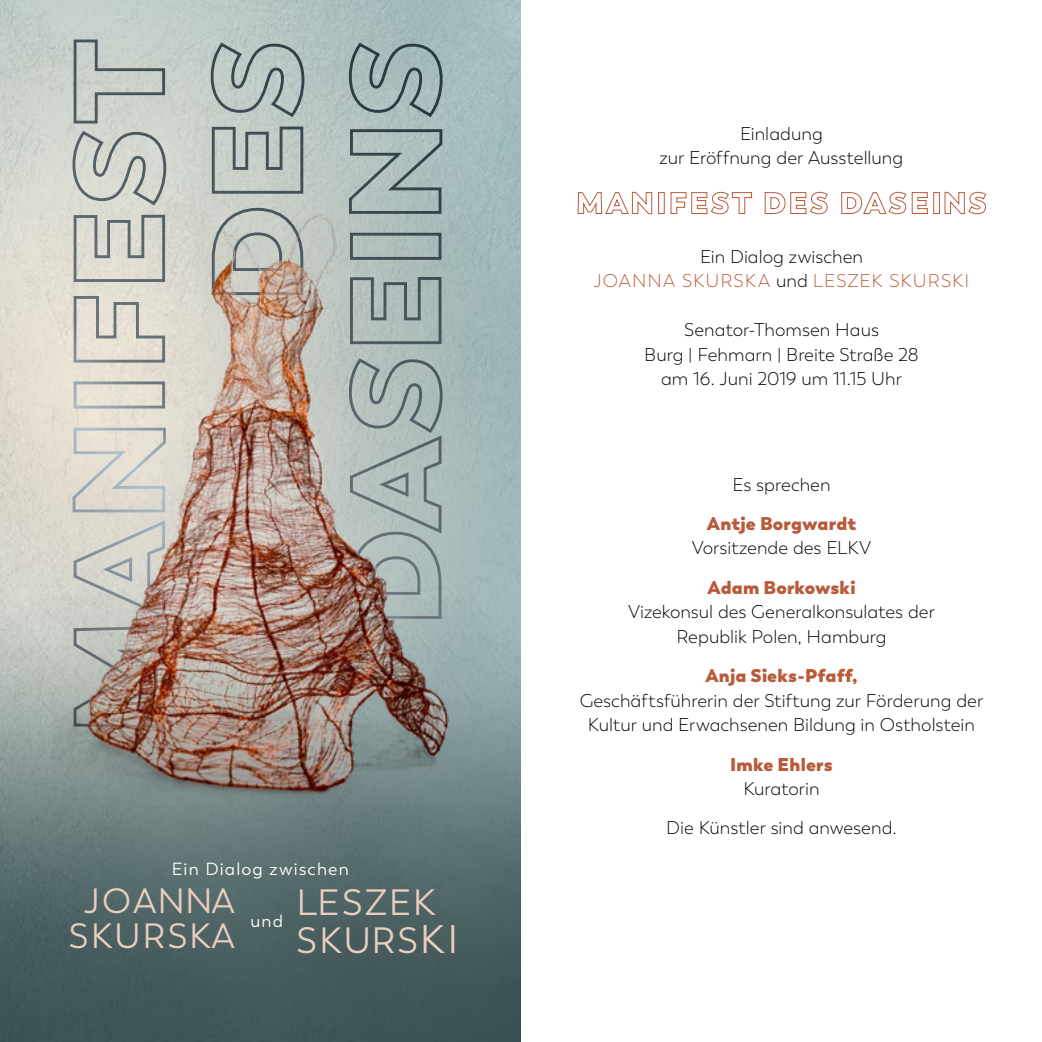
<style>
.page{position:relative;width:1042px;height:1042px;background:#fff}
.page>*{position:absolute;margin:0;border:0;box-sizing:border-box;transform-origin:0 0}
.t1{font:36.4px/38px "Trenda";letter-spacing:.05em;color:#e9cdbe}
.t2{font:35px/34.6px "Trenda";letter-spacing:.045em;color:#e9cdbe;text-align:center}
.t3{font:300 18.38px/24.5px "Trenda";color:#000;text-align:center}
.t4{font:800 18.38px "Trenda";letter-spacing:.01em;color:#b85b3b}
.t5{font:300 18.38px/24.5px "Trenda";letter-spacing:.05em;color:#b85b3b;text-align:center}
.t6{font:17.5px "Trenda";letter-spacing:.065em;color:#fff}
.t7{font:17.32px "Trenda";color:#fff}
.s1{font-size:39.73px}
.s2{color:#000}
</style>
<div class="page">
<svg style="left:577px;top:191px;width:75px;height:24px"></svg>
<div style="left:658px;top:192px;width:7px;height:22px;border:1px solid #b85b3b"></div>
<svg style="left:670px;top:191px;width:82px;height:24px"></svg>
<svg style="left:764px;top:191px;width:64px;height:24px"></svg>
<svg style="left:841px;top:191px;width:87px;height:24px"></svg>
<div style="left:933px;top:192px;width:7px;height:22px;border:1px solid #b85b3b"></div>
<svg style="left:944px;top:191px;width:43px;height:24px"></svg>
<img style="left:0;top:0;width:521px;height:1042px">
<svg style="left:71px;top:38px;width:97px;height:164px;background:#bec4bf"></svg>
<svg style="left:210px;top:125px;width:95px;height:70px;background:#abb5b1"></svg>
<svg style="left:209px;top:41px;width:97px;height:78px;background:#a8b5b3"></svg>
<svg style="left:347px;top:128px;width:97px;height:74px;background:#9caeae"></svg>
<svg style="left:347px;top:41px;width:97px;height:78px;background:#95a9a9"></svg>
<img style="left:52px;top:202px;width:408px;height:604px">
<img style="left:243px;top:659px;width:217px;height:147px">
<p class="t6" style="left:172px;top:859px;width:178px">Ein Dialog zwischen</p>
<h2 class="t2" style="left:69px;top:884px;width:168px">JOANNA<br>SKURSKA</h2>
<h1 class="t1" style="left:296px;top:884px;width:163px">LESZEK<br>SKURS<span class="s1">KI</span></h1>
<p class="t7" style="left:250px;top:910px;width:34px">und</p>
<p class="t3" style="left:659px;top:121px;width:245px">Einladung<br>zur Eröffnung der Ausstellung</p>
<p class="t5" style="left:593px;top:244px;width:377px"><span class="s2">Ein Dialog zwischen<br></span>JOANNA SKURSKA <span class="s2">und</span> LESZEK SKURSKI</p>
<p class="t3" style="left:644px;top:318px;width:276px">Senator-Thomsen Haus<br>Burg | Fehmarn | Breite Straße 28 am 16. Juni 2019 um 11.15 Uhr</p>
<p class="t3" style="left:732px;top:472px;width:100px">Es sprechen</p>
<p class="t4" style="left:707px;top:511px;width:151px">Antje Borgwardt</p>
<p class="t3" style="left:692px;top:536px;width:181px">Vorsitzende des ELKV</p>
<p class="t4" style="left:707px;top:575px;width:150px">Adam Borkowski</p>
<p class="t3" style="left:628px;top:600px;width:308px">Vizekonsul des Generalkonsulates der<br>Republik Polen, Hamburg</p>
<p class="t4" style="left:705px;top:664px;width:154px">Anja Sieks-Pfaff,</p>
<p class="t3" style="left:580px;top:688px;width:405px">Geschäftsführerin der Stiftung zur Förderung der<br>Kultur und Erwachsenen Bildung in Ostholstein</p>
<p class="t4" style="left:730px;top:752px;width:104px">Imke Ehlers</p>
<p class="t3" style="left:666px;top:769px;width:232px;line-height:39.4px">Kuratorin<br>Die Künstler sind anwesend.</p>
</div>
